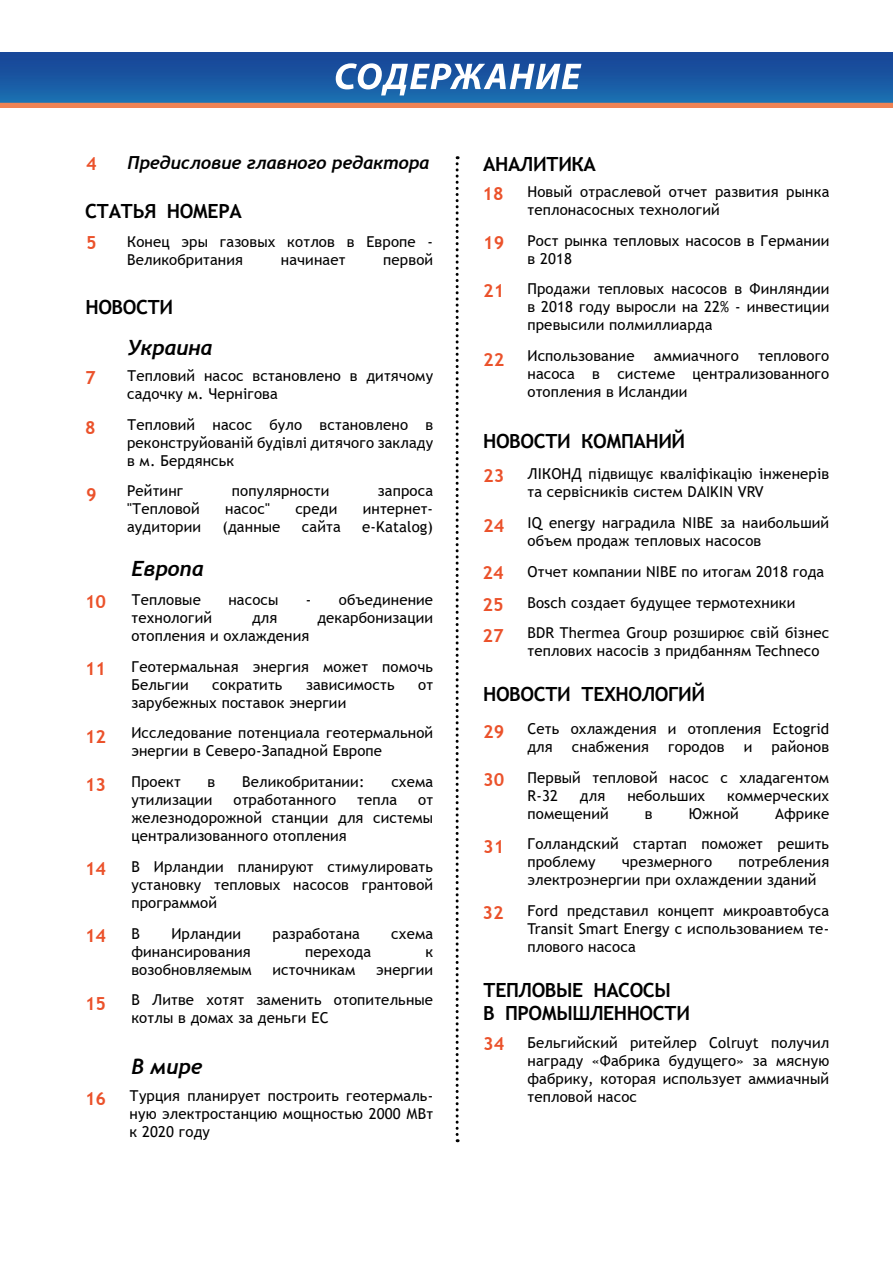
<style>
.page{position:relative;width:893px;height:1263px;background:#fff}
.page>*{position:absolute;margin:0;border:0;box-sizing:border-box;transform-origin:0 0}
.t1{font:italic 700 21px "Trebuchet";color:#000}
.t2{font:700 19.5px/23.4px "Trebuchet MS";letter-spacing:-.025em;color:#000}
.t3{font:700 18px/31.7px "Trebuchet MS";color:#eb522b;text-align:justify}
.t4{font:italic 700 18px "Trebuchet";color:#000}
.t5{font:15px/18px "Trebuchet MS";letter-spacing:.01em;color:#000}
</style>
<div class="page">
<img style="left:0;top:52px;width:893px;height:55px">
<svg style="left:336px;top:63px;width:245px;height:32px"></svg>
<svg style="left:456px;top:156px;width:3px;height:986px"></svg>
<p class="t3" style="left:86px;top:147px;width:12px">4</p>
<p class="t4" style="left:128px;top:151px;width:303px">Предисловие главного редактора</p>
<h2 class="t2" style="left:85px;top:200px;width:158px">СТАТЬЯ НОМЕРА</h2>
<p class="t3" style="left:86px;top:227px;width:12px">5</p>
<p class="t5" style="left:127px;top:232px;width:308px">Конец эры газовых котлов в Европе -<br>Великобритания</p>
<p class="t5" style="left:281px;top:250px;width:66px">начинает</p>
<p class="t5" style="left:383px;top:250px;width:51px">первой</p>
<h2 class="t2" style="left:86px;top:295px;width:89px">НОВОСТИ</h2>
<h1 class="t1" style="left:128px;top:334px;width:86px">Украина</h1>
<p class="t3" style="left:85px;top:362px;width:12px">7</p>
<p class="t3" style="left:85px;top:412px;width:12px">8</p>
<p class="t3" style="left:86px;top:478px;width:12px">9</p>
<p class="t3" style="left:85px;top:586px;width:23px">10</p>
<p class="t3" style="left:85px;top:653px;width:23px">11</p>
<p class="t3" style="left:85px;top:720px;width:23px">12</p>
<p class="t3" style="left:85px;top:769px;width:23px">13</p>
<p class="t3" style="left:85px;top:853px;width:23px">14</p>
<p class="t3" style="left:85px;top:920px;width:23px">14</p>
<p class="t3" style="left:85px;top:988px;width:23px">15</p>
<p class="t3" style="left:85px;top:1082px;width:23px">16</p>
<p class="t5" style="left:127px;top:366px;width:308px">Тепловий насос встановлено в дитячому садочку м. Чернігова</p>
<p class="t5" style="left:127px;top:415px;width:308px;text-align:justify">Тепловий насос було встановлено в реконструйованій будівлі дитячого закладу в м. Бердянськ</p>
<p class="t5" style="left:127px;top:482px;width:58px">Рейтинг</p>
<p class="t5" style="left:232px;top:482px;width:99px">популярности</p>
<p class="t5" style="left:378px;top:482px;width:57px">запроса</p>
<p class="t5" style="left:127px;top:500px;width:74px">"Тепловой</p>
<p class="t5" style="left:225px;top:500px;width:46px">насос"</p>
<p class="t5" style="left:295px;top:500px;width:43px">среди</p>
<p class="t5" style="left:363px;top:500px;width:72px">интернет-</p>
<p class="t5" style="left:127px;top:518px;width:75px">аудитории</p>
<p class="t5" style="left:222px;top:518px;width:60px">(данные</p>
<p class="t5" style="left:302px;top:518px;width:40px">сайта</p>
<p class="t5" style="left:362px;top:518px;width:72px">e-Katalog)</p>
<h1 class="t1" style="left:131px;top:556px;width:73px">Европа</h1>
<p class="t5" style="left:131px;top:590px;width:71px">Тепловые</p>
<p class="t5" style="left:228px;top:590px;width:52px">насосы</p>
<p class="t5" style="left:306px;top:590px;width:129px">- объединение</p>
<p class="t5" style="left:131px;top:608px;width:82px">технологий</p>
<p class="t5" style="left:252px;top:608px;width:27px">для</p>
<p class="t5" style="left:317px;top:608px;width:117px">декарбонизации</p>
<p class="t5" style="left:131px;top:620px;width:303px;line-height:30.8px">отопления и охлаждения<br>Геотермальная энергия может помочь</p>
<p class="t5" style="left:131px;top:675px;width:59px">Бельгии</p>
<p class="t5" style="left:212px;top:675px;width:72px">сократить</p>
<p class="t5" style="left:306px;top:675px;width:90px">зависимость</p>
<p class="t5" style="left:418px;top:675px;width:16px">от</p>
<p class="t5" style="left:131px;top:687px;width:303px;line-height:30.8px">зарубежных поставок энергии<br>Исследование потенциала геотермальной</p>
<p class="t5" style="left:131px;top:735px;width:252px;line-height:30.8px">энергии в Северо-Западной Европе<br>Проект</p>
<p class="t5" style="left:208px;top:773px;width:9px">в</p>
<p class="t5" style="left:242px;top:773px;width:124px">Великобритании:</p>
<p class="t5" style="left:391px;top:773px;width:43px">схема</p>
<p class="t5" style="left:131px;top:791px;width:83px">утилизации</p>
<p class="t5" style="left:233px;top:791px;width:104px">отработанного</p>
<p class="t5" style="left:357px;top:791px;width:41px">тепла</p>
<p class="t5" style="left:131px;top:791px;width:303px;text-align:justify;text-indent:287px">от железнодорожной станции для системы централизованного отопления</p>
<p class="t5" style="left:131px;top:857px;width:303px;text-align:justify">В Ирландии планируют стимулировать установку тепловых насосов грантовой программой</p>
<p class="t5" style="left:131px;top:924px;width:10px">В</p>
<p class="t5" style="left:171px;top:924px;width:71px">Ирландии</p>
<p class="t5" style="left:273px;top:924px;width:89px">разработана</p>
<p class="t5" style="left:391px;top:924px;width:43px">схема</p>
<p class="t5" style="left:131px;top:942px;width:121px">финансирования</p>
<p class="t5" style="left:305px;top:942px;width:68px">перехода</p>
<p class="t5" style="left:425px;top:942px;width:9px">к</p>
<p class="t5" style="left:131px;top:960px;width:122px">возобновляемым</p>
<p class="t5" style="left:273px;top:960px;width:84px">источникам</p>
<p class="t5" style="left:131px;top:954px;width:303px;line-height:30.8px;text-align:right">энергии<br>В Литве хотят заменить отопительные</p>
<p class="t5" style="left:131px;top:1009px;width:199px">котлы в домах за деньги ЕС</p>
<h1 class="t1" style="left:131px;top:1053px;width:72px">В мире</h1>
<p class="t5" style="left:130px;top:1087px;width:305px;text-align:justify">Турция планирует построить геотермаль&shy;ную электростанцию мощностью 2000 МВт к 2020 году</p>
<h2 class="t2" style="left:483px;top:152px;width:114px">АНАЛИТИКА</h2>
<p class="t3" style="left:483px;top:178px;width:23px">18</p>
<p class="t3" style="left:483px;top:227px;width:23px">19</p>
<p class="t3" style="left:483px;top:275px;width:23px">21</p>
<p class="t3" style="left:483px;top:343px;width:23px">22</p>
<p class="t5" style="left:527px;top:182px;width:303px">Новый отраслевой отчет развития рынка теплонасосных технологий</p>
<p class="t5" style="left:527px;top:231px;width:303px">Рост рынка тепловых насосов в Германии в 2018</p>
<p class="t5" style="left:527px;top:280px;width:303px;text-align:justify">Продажи тепловых насосов в Финляндии в 2018 году выросли на 22% - инвестиции превысили полмиллиарда</p>
<p class="t5" style="left:527px;top:347px;width:109px">Использование</p>
<p class="t5" style="left:654px;top:347px;width:86px">аммиачного</p>
<p class="t5" style="left:527px;top:347px;width:303px;text-align:justify;text-indent:231px">теплового насоса в системе централизованного отопления в Исландии</p>
<h2 class="t2" style="left:483px;top:429px;width:204px">НОВОСТИ КОМПАНИЙ</h2>
<p class="t3" style="left:483px;top:459px;width:23px">23</p>
<p class="t5" style="left:527px;top:465px;width:303px">ЛІКОНД підвищує кваліфікацію інженерів та сервісників систем DAIKIN VRV</p>
<p class="t5" style="left:527px;top:514px;width:303px">IQ energy наградила NIBE за наибольший объем продаж тепловых насосов</p>
<p class="t5" style="left:527px;top:556px;width:303px;line-height:30.8px">Отчет компании NIBE по итогам 2018 года<br>Bosch создает будущее термотехники<br>BDR Thermea Group розширює свій бізнес</p>
<p class="t5" style="left:527px;top:642px;width:293px">теплових насосів з придбанням Techneco</p>
<p class="t3" style="left:483px;top:510px;width:23px">24</p>
<p class="t3" style="left:483px;top:556px;width:23px">24<br>25<br>27</p>
<h2 class="t2" style="left:483px;top:683px;width:224px">НОВОСТИ ТЕХНОЛОГИЙ</h2>
<p class="t3" style="left:483px;top:715px;width:23px">29</p>
<p class="t3" style="left:483px;top:764px;width:23px">30</p>
<p class="t3" style="left:483px;top:831px;width:23px">31</p>
<p class="t3" style="left:483px;top:896px;width:23px">32</p>
<p class="t5" style="left:527px;top:719px;width:303px">Cеть охлаждения и отопления Ectogrid для</p>
<p class="t5" style="left:527px;top:731px;width:303px;line-height:30.8px;text-align:right">районов<br>Первый тепловой насос с хладагентом</p>
<p class="t5" style="left:527px;top:786px;width:32px">R-32</p>
<p class="t5" style="left:580px;top:786px;width:27px">для</p>
<p class="t5" style="left:627px;top:786px;width:79px">небольших</p>
<p class="t5" style="left:727px;top:786px;width:104px">коммерческих</p>
<p class="t5" style="left:527px;top:804px;width:83px">помещений</p>
<p class="t5" style="left:645px;top:804px;width:9px">в</p>
<p class="t5" style="left:689px;top:804px;width:51px">Южной</p>
<p class="t5" style="left:572px;top:737px;width:79px">снабжения</p>
<p class="t5" style="left:668px;top:737px;width:58px">городов</p>
<p class="t5" style="left:744px;top:737px;width:10px">и</p>
<p class="t5" style="left:527px;top:798px;width:303px;line-height:30.8px;text-align:right">Африке<br>Голландский стартап поможет решить</p>
<p class="t5" style="left:527px;top:853px;width:70px">проблему</p>
<p class="t5" style="left:622px;top:853px;width:92px">чрезмерного</p>
<p class="t5" style="left:527px;top:853px;width:303px;text-indent:211px">потребления электроэнергии при охлаждении зданий</p>
<p class="t5" style="left:527px;top:902px;width:303px;text-align:justify">Ford представил концепт микроавтобуса Transit Smart Energy с использованием те&shy;плового насоса</p>
<h2 class="t2" style="left:483px;top:978px;width:208px">ТЕПЛОВЫЕ НАСОСЫ<br>В ПРОМЫШЛЕННОСТИ</h2>
<p class="t3" style="left:483px;top:1028px;width:23px">34</p>
<p class="t5" style="left:527px;top:1033px;width:303px;text-align:justify">Бельгийский ритейлер Colruyt получил награду «Фабрика будущего» за мясную фабрику, которая использует аммиачный тепловой насос</p>
</div>
